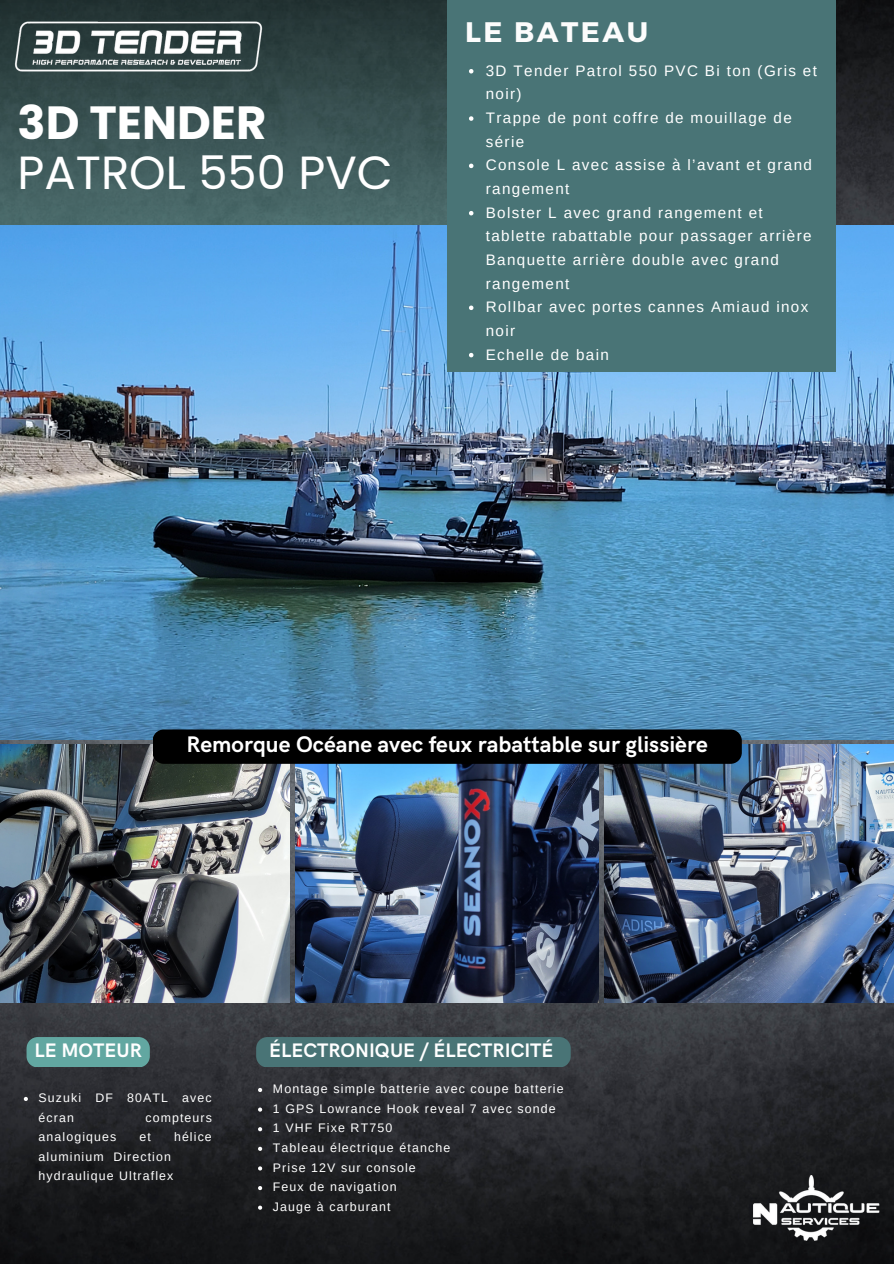
<style>
.page{position:relative;width:894px;height:1264px;background:#fff}
.page>*{position:absolute;margin:0;border:0;box-sizing:border-box;transform-origin:0 0}
.t1{font:46.5px "Poppins";color:#fff}
.t2{font:700 46.5px "Poppins";color:#fff}
.t3{font:700 28.2px "Montserrat";letter-spacing:.09em;color:#fcfcfc}
.t4{font:700 22.65px "HK Grotesk";color:#fff}
.t5{font:700 19.65px "HK Grotesk";color:#fff}
.t6{font:15.15px/23.7px "Arimo";letter-spacing:.09em;color:#fff}
.t7{font:12.45px/19.6px "Arimo";letter-spacing:.09em;color:#fff}
.t8{font:12.3px/19.5px "Arimo";letter-spacing:.09em;color:#fff}
</style>
<div class="page">
<img style="left:0;top:0;width:893px;height:1263px">
<svg style="left:0;top:0;width:447px;height:225px;background:#3b5555"></svg>
<img style="left:0;top:745px;width:289px;height:257px">
<img style="left:295px;top:763px;width:303px;height:239px">
<img style="left:0;top:225px;width:893px;height:514px">
<img style="left:604px;top:745px;width:289px;height:257px">
<div style="left:447px;top:0;width:388px;height:372px;background:#497476"></div>
<div style="left:27px;top:1037px;width:123px;height:29px;background:#62a7a1"></div>
<div style="left:256px;top:1037px;width:314px;height:29px;background:#497476"></div>
<div style="left:152px;top:729px;width:589px;height:34px;background:#000"></div>
<img style="left:0;top:0;width:290px;height:89px">
<svg style="left:469px;top:69px;width:4px;height:4px"></svg>
<svg style="left:469px;top:116px;width:4px;height:5px"></svg>
<svg style="left:469px;top:164px;width:4px;height:4px"></svg>
<svg style="left:469px;top:211px;width:4px;height:4px"></svg>
<svg style="left:469px;top:305px;width:4px;height:5px"></svg>
<svg style="left:469px;top:353px;width:4px;height:4px"></svg>
<svg style="left:24px;top:1096px;width:4px;height:4px"></svg>
<svg style="left:258px;top:1087px;width:4px;height:5px"></svg>
<svg style="left:258px;top:1107px;width:4px;height:4px"></svg>
<svg style="left:258px;top:1127px;width:4px;height:4px"></svg>
<svg style="left:258px;top:1146px;width:4px;height:4px"></svg>
<svg style="left:258px;top:1166px;width:4px;height:4px"></svg>
<svg style="left:258px;top:1185px;width:4px;height:5px"></svg>
<svg style="left:258px;top:1205px;width:4px;height:4px"></svg>
<img style="left:753px;top:1175px;width:126px;height:65px">
<h1 class="t2" style="left:18px;top:91px;width:250px">3D TENDER</h1>
<h1 class="t1" style="left:18px;top:140px;width:376px">PATROL 550 PVC</h1>
<h2 class="t3" style="left:465px;top:13px;width:184px">LE BATEAU</h2>
<p class="t6" style="left:485px;top:59px;width:332px">3D Tender Patrol 550 PVC Bi ton (Gris et noir)<br>Trappe de pont coffre de mouillage de série<br>Console L avec assise à l’avant et grand rangement<br>Bolster L avec grand rangement et tablette rabattable pour passager arrière<br>Banquette arrière double avec grand rangement<br>Rollbar avec portes cannes Amiaud inox noir<br>Echelle de bain</p>
<h3 class="t4" style="left:186px;top:732px;width:522px">Remorque Océane avec feux rabattable sur glissière</h3>
<p class="t5" style="left:35px;top:1039px;width:109px">LE MOTEUR</p>
<p class="t5" style="left:269px;top:1039px;width:285px">ÉLECTRONIQUE / ÉLECTRICITÉ</p>
<p class="t8" style="left:39px;top:1087px;width:174px">Suzuki DF 80ATL avec écran</p>
<p class="t8" style="left:145px;top:1107px;width:68px">compteurs</p>
<p class="t8" style="left:39px;top:1127px;width:79px">analogiques</p>
<p class="t8" style="left:139px;top:1127px;width:13px">et</p>
<p class="t8" style="left:174px;top:1127px;width:39px">hélice</p>
<p class="t8" style="left:39px;top:1146px;width:136px">aluminium Direction hydraulique Ultraflex</p>
<p class="t7" style="left:273px;top:1078px;width:292px">Montage simple batterie avec coupe batterie<br>1 GPS Lowrance Hook reveal 7 avec sonde<br>1 VHF Fixe RT750<br>Tableau électrique étanche<br>Prise 12V sur console<br>Feux de navigation<br>Jauge à carburant</p>
</div>
